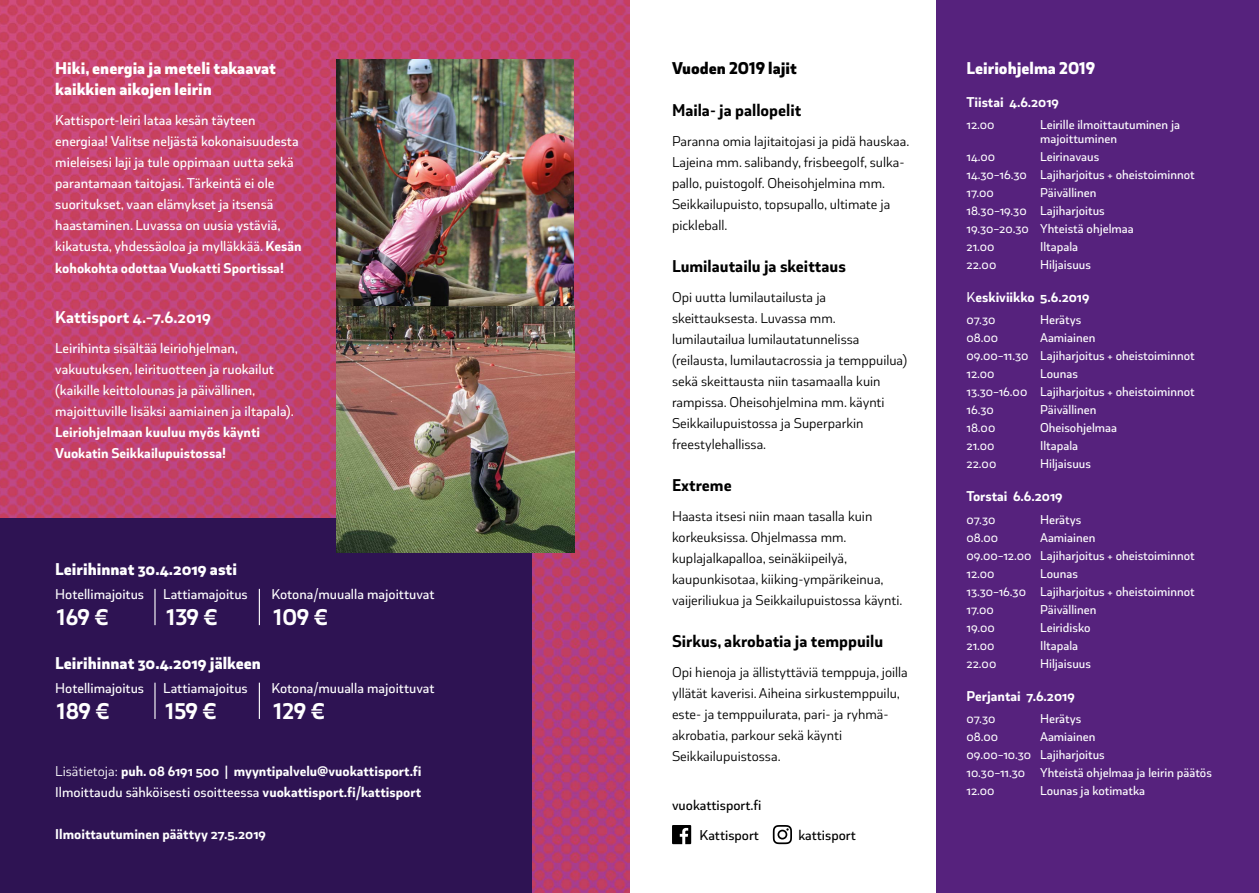
<style>
.page{position:relative;width:1259px;height:893px;background:#fff}
.page>*{position:absolute;margin:0;border:0;box-sizing:border-box;transform-origin:0 0}
.t1{font:700 24px "Coversans";letter-spacing:.03em;color:#fff}
.t2{font:800 18px/21.6px "Coversans";color:#fff}
.t3{font:700 18px "Coversans";color:#000}
.t4{font:700 18px "Coversans";color:#fff}
.t5{font:800 18px "Coversans";color:#000}
.t6{font:15px/21px "Coversans";color:#000}
.t7{font:500 15px/21px "Coversans";color:#fff}
.t8{font:700 15px/21px "Coversans";color:#fff}
.t9{font:500 15px/30px "Coversans";color:#000;text-align:right}
.t10{font:500 13.5px/18px "Coversans";color:#fff}
.s1{font-weight:700}
.s2{font-weight:400}
.s3{font-weight:500}
</style>
<div class="page">
<div style="left:936px;top:0;width:323px;height:893px;background:#56227d"></div>
<img style="left:0;top:0;width:629px;height:893px">
<div style="left:0;top:519px;width:531px;height:374px;background:#2e1353"></div>
<hr style="left:154px;top:683px;width:2px;height:36px;background:#fff">
<hr style="left:259px;top:683px;width:1px;height:36px;background:#fff">
<hr style="left:154px;top:589px;width:2px;height:36px;background:#fff">
<hr style="left:259px;top:589px;width:1px;height:36px;background:#fff">
<svg style="left:773px;top:825px;width:19px;height:19px"></svg>
<svg style="left:672px;top:825px;width:19px;height:19px"></svg>
<img style="left:336px;top:60px;width:238px;height:492px">
<p class="t2" style="left:55px;top:57px;width:222px">Hiki, energia ja meteli takaavat kaikkien aikojen leirin</p>
<p class="t7" style="left:55px;top:110px;width:248px">Kattisport-leiri lataa kesän täyteen energiaa! Valitse neljästä kokonaisuudesta mieleisesi laji ja tule oppimaan uutta sekä parantamaan taitojasi. Tärkeintä ei ole suoritukset, vaan elämykset ja itsensä haastaminen. Luvassa on uusia ystäviä, kikatusta, yhdessäoloa ja mylläkkää. <span class="s1">Kesän kohokohta odottaa Vuokatti Sportissa!</span></p>
<p class="t4" style="left:55px;top:306px;width:157px">Kattisport 4.–7.6.2019</p>
<p class="t7" style="left:55px;top:337px;width:240px">Leirihinta sisältää leiriohjelman, vakuutuksen, leirituotteen ja ruokailut (kaikille keittolounas ja päivällinen, majoittuville lisäksi aamiainen ja iltapala).</p>
<p class="t8" style="left:55px;top:421px;width:206px">Leiriohjelmaan kuuluu myös käynti<br>Vuokatin Seikkailupuistossa!</p>
<p class="t2" style="left:55px;top:558px;width:183px">Leirihinnat 30.4.2019 asti</p>
<p class="t7" style="left:55px;top:583px;width:90px">Hotellimajoitus</p>
<p class="t7" style="left:163px;top:583px;width:86px">Lattiamajoitus</p>
<p class="t7" style="left:271px;top:583px;width:165px">Kotona/muualla majoittuvat</p>
<h1 class="t1" style="left:57px;top:603px;width:54px">169 €</h1>
<h1 class="t1" style="left:166px;top:603px;width:53px">139 €</h1>
<h1 class="t1" style="left:273px;top:603px;width:56px">109 €</h1>
<p class="t2" style="left:55px;top:653px;width:207px">Leirihinnat 30.4.2019 jälkeen</p>
<p class="t7" style="left:55px;top:678px;width:90px">Hotellimajoitus</p>
<p class="t7" style="left:163px;top:678px;width:86px">Lattiamajoitus</p>
<p class="t7" style="left:271px;top:678px;width:165px">Kotona/muualla majoittuvat</p>
<h1 class="t1" style="left:57px;top:697px;width:55px">189 €</h1>
<h1 class="t1" style="left:165px;top:697px;width:53px">159 €</h1>
<h1 class="t1" style="left:273px;top:697px;width:53px">129 €</h1>
<p class="t8" style="left:55px;top:761px;width:368px"><span class="s2">Lisätietoja:</span> puh. 08 6191 500 | myyntipalvelu@vuokattisport.fi<br><span class="s3">Ilmoittaudu sähköisesti osoitteessa</span> vuokattisport.fi/kattisport</p>
<p class="t8" style="left:55px;top:824px;width:212px">Ilmoittautuminen päättyy 27.5.2019</p>
<p class="t5" style="left:672px;top:57px;width:126px">Vuoden 2019 lajit</p>
<p class="t3" style="left:672px;top:100px;width:131px">Maila- ja pallopelit</p>
<p class="t6" style="left:672px;top:130px;width:239px">Paranna omia lajitaitojasi ja pidä hauskaa.<br>Lajeina mm. salibandy, frisbeegolf, sulka&shy;pallo, puistogolf. Oheisohjelmina mm.<br>Seikkailupuisto, topsupallo, ultimate ja pickleball.</p>
<p class="t3" style="left:672px;top:256px;width:175px">Lumilautailu ja skeittaus</p>
<p class="t6" style="left:672px;top:286px;width:237px">Opi uutta lumilautailusta ja skeittauksesta. Luvassa mm. lumilautailua lumilautatunnelissa (reilausta, lumilautacrossia ja temppuilua) sekä skeittausta niin tasamaalla kuin rampissa. Oheisohjelmina mm. käynti Seikkailupuistossa ja Superparkin freestylehallissa.</p>
<p class="t3" style="left:672px;top:475px;width:61px">Extreme</p>
<p class="t6" style="left:672px;top:505px;width:232px">Haasta itsesi niin maan tasalla kuin korkeuksissa. Ohjelmassa mm. kuplajalkapalloa, seinäkiipeilyä, kaupunkisotaa, kiiking-ympärikeinua, vaijeriliukua ja Seikkailupuistossa käynti.</p>
<p class="t3" style="left:672px;top:631px;width:213px">Sirkus, akrobatia ja temppuilu</p>
<p class="t6" style="left:672px;top:661px;width:237px">Opi hienoja ja ällistyttäviä temppuja, joilla yllätät kaverisi. Aiheina sirkustemppuilu, este- ja temppuilurata, pari- ja ryhmä&shy;akrobatia, parkour sekä käynti Seikkailupuistossa.</p>
<p class="t9" style="left:672px;top:790px;width:91px">vuokattisport.fi<br>Kattisport</p>
<p class="t9" style="left:798px;top:820px;width:59px">kattisport</p>
<p class="t2" style="left:966px;top:57px;width:130px">Leiriohjelma 2019</p>
<p class="t8" style="left:966px;top:92px;width:94px">Tiistai 4.6.2019</p>
<p class="t10" style="left:966px;top:116px;width:30px">12.00</p>
<p class="t10" style="left:1040px;top:118px;width:141px;line-height:13.5px">Leirille ilmoittautuminen ja majoittuminen</p>
<p class="t10" style="left:966px;top:147px;width:30px">14.00</p>
<p class="t10" style="left:966px;top:147px;width:230px;text-indent:73px">Leirinavaus<br>14.30–16.30 Lajiharjoitus + oheistoiminnot<br>17.00</p>
<p class="t10" style="left:966px;top:183px;width:169px;text-indent:73px">Päivällinen<br>18.30–19.30 Lajiharjoitus<br>19.30–20.30 Yhteistä ohjelmaa<br>21.00</p>
<p class="t10" style="left:1040px;top:237px;width:40px">Iltapala</p>
<p class="t10" style="left:966px;top:255px;width:31px">22.00</p>
<p class="t10" style="left:1040px;top:255px;width:52px">Hiljaisuus</p>
<p class="t8" style="left:966px;top:287px;width:124px"><span class="s3">K</span>eskiviikko 5.6.2019</p>
<p class="t10" style="left:966px;top:311px;width:30px">07.30</p>
<p class="t10" style="left:1040px;top:311px;width:43px">Herätys</p>
<p class="t10" style="left:966px;top:329px;width:33px">08.00</p>
<p class="t10" style="left:966px;top:329px;width:230px;text-indent:73px">Aamiainen<br>09.00–11.30 Lajiharjoitus + oheistoiminnot<br>12.00</p>
<p class="t10" style="left:966px;top:365px;width:230px;text-indent:73px">Lounas<br>13.30–16.00 Lajiharjoitus + oheistoiminnot<br>16.30</p>
<p class="t10" style="left:1040px;top:401px;width:58px">Päivällinen</p>
<p class="t10" style="left:966px;top:419px;width:30px">18.00</p>
<p class="t10" style="left:1040px;top:419px;width:79px">Oheisohjelmaa</p>
<p class="t10" style="left:966px;top:437px;width:30px">21.00</p>
<p class="t10" style="left:1040px;top:437px;width:40px">Iltapala</p>
<p class="t10" style="left:966px;top:455px;width:31px">22.00</p>
<p class="t10" style="left:1040px;top:455px;width:52px">Hiljaisuus</p>
<p class="t8" style="left:966px;top:486px;width:98px">Torstai 6.6.2019</p>
<p class="t10" style="left:966px;top:510px;width:30px">07.30</p>
<p class="t10" style="left:1040px;top:510px;width:43px">Herätys</p>
<p class="t10" style="left:966px;top:528px;width:33px">08.00</p>
<p class="t10" style="left:966px;top:528px;width:230px;text-indent:73px">Aamiainen<br>09.00–12.00 Lajiharjoitus + oheistoiminnot<br>12.00</p>
<p class="t10" style="left:966px;top:564px;width:230px;text-indent:73px">Lounas<br>13.30–16.30 Lajiharjoitus + oheistoiminnot<br>17.00</p>
<p class="t10" style="left:1040px;top:600px;width:58px">Päivällinen</p>
<p class="t10" style="left:966px;top:618px;width:30px">19.00</p>
<p class="t10" style="left:1040px;top:618px;width:52px">Leiridisko</p>
<p class="t10" style="left:966px;top:636px;width:30px">21.00</p>
<p class="t10" style="left:1040px;top:636px;width:40px">Iltapala</p>
<p class="t10" style="left:966px;top:654px;width:31px">22.00</p>
<p class="t10" style="left:1040px;top:654px;width:52px">Hiljaisuus</p>
<p class="t8" style="left:966px;top:686px;width:110px">Perjantai 7.6.2019</p>
<p class="t10" style="left:966px;top:710px;width:30px">07.30</p>
<p class="t10" style="left:1040px;top:710px;width:43px">Herätys</p>
<p class="t10" style="left:966px;top:728px;width:33px">08.00</p>
<p class="t10" style="left:966px;top:728px;width:247px;text-indent:73px">Aamiainen<br>09.00–10.30 Lajiharjoitus<br>10.30–11.30 Yhteistä ohjelmaa ja leirin päätös<br>12.00</p>
<p class="t10" style="left:1040px;top:782px;width:107px">Lounas ja kotimatka</p>
</div>
